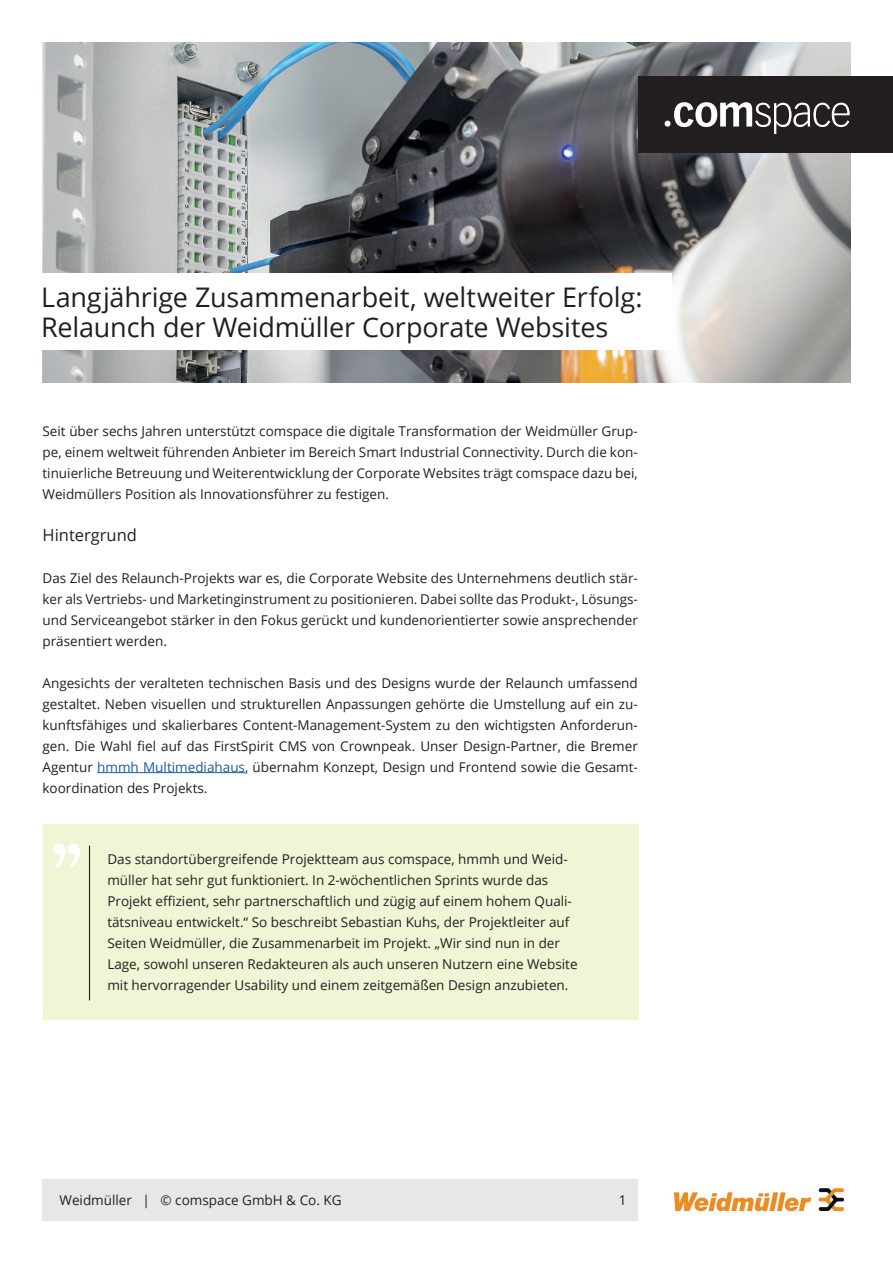
<style>
.page{position:relative;width:893px;height:1263px;background:#fff}
.page>*{position:absolute;margin:0;border:0;box-sizing:border-box;transform-origin:0 0}
.t1{font:27px/30px "Open Sans";letter-spacing:-.005em;color:#231f20}
.t2{font:16.5px "Open Sans";color:#231f20}
.t3{font:13.5px/21px "Open Sans";color:#231f20;text-align:justify}
.s1{color:#175d9e}
</style>
<div class="page">
<img style="left:43px;top:43px;width:807px;height:340px">
<div style="left:43px;top:1179px;width:595px;height:41px;background:#e6e7e9"></div>
<img style="left:673px;top:1188px;width:172px;height:24px">
<hr style="left:97px;top:772px;width:148px;height:1px;background:#175d9e">
<div style="left:16px;top:273px;width:656px;height:77px;background:#fff"></div>
<div style="left:639px;top:77px;width:254px;height:76px;background:#231f20"></div>
<svg style="left:665px;top:102px;width:185px;height:32px"></svg>
<div style="left:44px;top:823px;width:595px;height:196px;background:#f0f5d5"></div>
<svg style="left:53px;top:844px;width:27px;height:24px"></svg>
<hr style="left:89px;top:845px;width:1px;height:155px;background:#231f20">
<h1 class="t1" style="left:41px;top:282px;width:603px">Langjährige Zusammenarbeit, weltweiter Erfolg:<br>Relaunch der Weidmüller Corporate Websites</h1>
<p class="t3" style="left:43px;top:420px;width:597px">Seit über sechs Jahren unterstützt comspace die digitale Transformation der Weidmüller Grup&shy;pe, einem weltweit führenden Anbieter im Bereich Smart Industrial Connectivity. Durch die kon&shy;tinuierliche Betreuung und Weiterentwicklung der Corporate Websites trägt comspace dazu bei, Weidmüllers Position als Innovationsführer zu festigen.</p>
<p class="t2" style="left:43px;top:523px;width:96px">Hintergrund</p>
<p class="t3" style="left:43px;top:567px;width:597px">Das Ziel des Relaunch-Projekts war es, die Corporate Website des Unternehmens deutlich stär&shy;ker als Vertriebs- und Marketinginstrument zu positionieren. Dabei sollte das Produkt-, Lösungs&shy;und Serviceangebot stärker in den Fokus gerückt und kundenorientierter sowie ansprechender präsentiert werden.</p>
<p class="t3" style="left:43px;top:672px;width:597px">Angesichts der veralteten technischen Basis und des Designs wurde der Relaunch umfassend gestaltet. Neben visuellen und strukturellen Anpassungen gehörte die Umstellung auf ein zu&shy;kunftsfähiges und skalierbares Content-Management-System zu den wichtigsten Anforderun&shy;gen. Die Wahl fiel auf das FirstSpirit CMS von Crownpeak. Unser Design-Partner, die Bremer Agentur <span class="s1">hmmh Multimediahaus</span>, übernahm Konzept, Design und Frontend sowie die Gesamt&shy;koordination des Projekts.</p>
<p class="t3" style="left:107px;top:848px;width:472px;text-align:left">Das standortübergreifende Projektteam aus comspace, hmmh und Weid&shy;müller hat sehr gut funktioniert. In 2-wöchentlichen Sprints wurde das Projekt effizient, sehr partnerschaftlich und zügig auf einem hohem Quali&shy;tätsniveau entwickelt.“ So beschreibt Sebastian Kuhs, der Projektleiter auf Seiten Weidmüller, die Zusammenarbeit im Projekt. „Wir sind nun in der Lage, sowohl unseren Redakteuren als auch unseren Nutzern eine Website mit hervorragender Usability und einem zeitgemäßen Design anzubieten.</p>
<p class="t3" style="left:60px;top:1189px;width:284px">Weidmüller | © comspace GmbH &amp; Co. KG</p>
<p class="t3" style="left:619px;top:1189px;width:9px">1</p>
</div>
